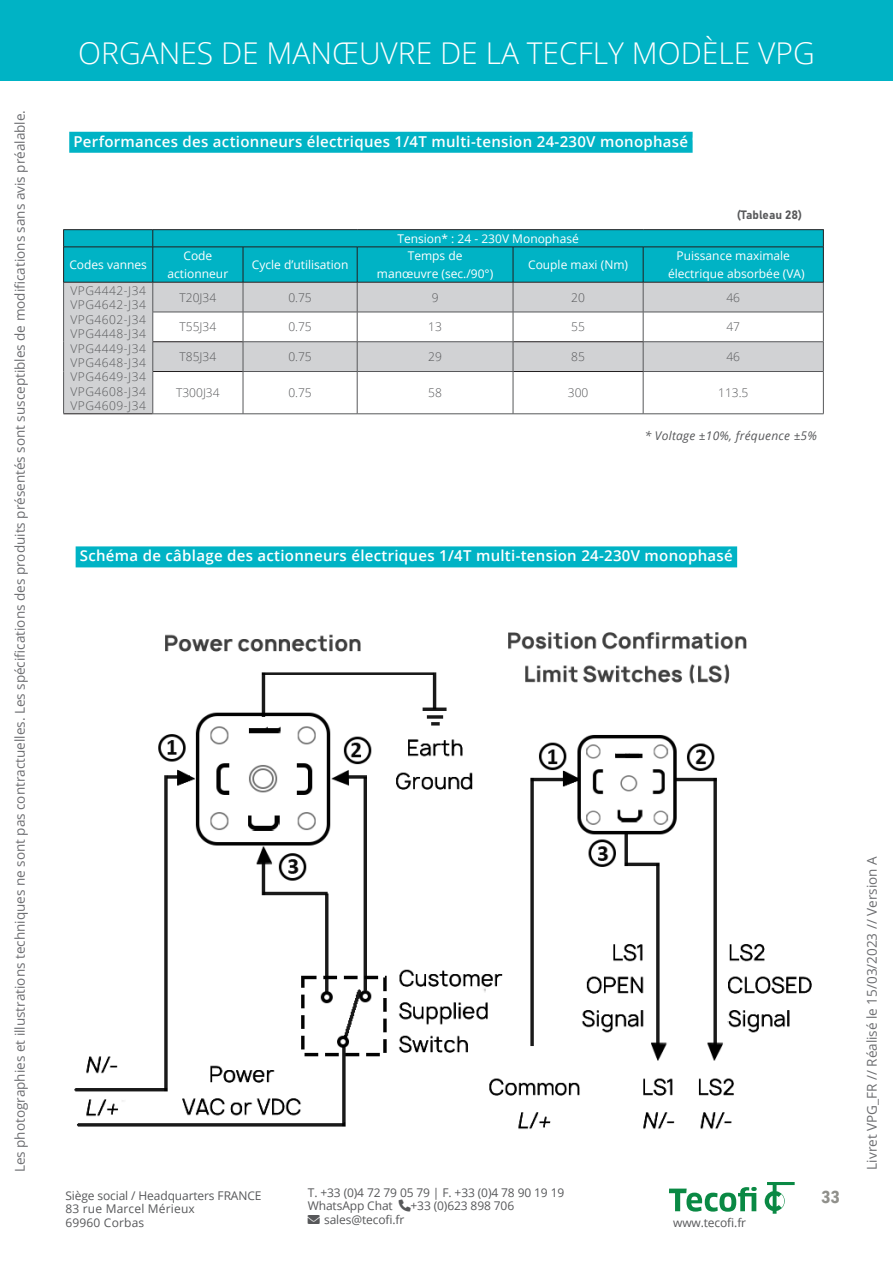
<style>
.page{position:relative;width:893px;height:1263px;background:#fff}
.page>*{position:absolute;margin:0;border:0;box-sizing:border-box;transform-origin:0 0}
.t1{font:300 30px "Open Sans";color:#fff}
.t2{font:600 condensed 18px "Franklin Gothic";color:#90908b}
.t3{font:600 15px "Open Sans";letter-spacing:.02em;color:#fff}
.t4{font:13.5px "Open Sans";color:#6c6d70}
.t5{font:300 12px/14.4px "Open Sans";letter-spacing:.04em;color:#57585a;text-align:justify}
.t6{font:12px/13.5px "Open Sans";letter-spacing:-.01em;color:#57585a}
.t7{font:12px "Open Sans";color:#fff}
.t8{font:italic 12px "Open Sans";letter-spacing:.02em;color:#57585a}
.t9{font:12px "Bahnschrift";color:#57585a}
.t10{font:300 12px "Open Sans";color:#57585a}
</style>
<div class="page">
<hr style="left:0;top:0;width:2px;height:81px;background:#00b3c5">
<div style="left:2px;top:0;width:891px;height:81px;background:#00b3c5"></div>
<svg style="left:669px;top:1187px;width:88px;height:25px"></svg>
<svg style="left:765px;top:1182px;width:30px;height:32px"></svg>
<svg style="left:64px;top:283px;width:759px;height:131px;fill:#d1d2d4"></svg>
<hr style="left:63px;top:413px;width:90px;height:1px;background:#231f20">
<hr style="left:153px;top:341px;width:90px;height:1px;background:#231f20">
<hr style="left:513px;top:341px;width:130px;height:1px;background:#231f20">
<hr style="left:153px;top:371px;width:90px;height:1px;background:#231f20">
<hr style="left:513px;top:371px;width:130px;height:1px;background:#231f20">
<hr style="left:63px;top:282px;width:1px;height:30px;background:#57585a">
<hr style="left:153px;top:282px;width:1px;height:30px;background:#57585a">
<hr style="left:243px;top:282px;width:1px;height:30px;background:#57585a">
<hr style="left:357px;top:282px;width:1px;height:30px;background:#57585a">
<hr style="left:513px;top:282px;width:1px;height:30px;background:#57585a">
<hr style="left:643px;top:282px;width:1px;height:30px;background:#57585a">
<hr style="left:823px;top:282px;width:1px;height:30px;background:#57585a">
<hr style="left:63px;top:312px;width:1px;height:30px;background:#57585a">
<hr style="left:153px;top:312px;width:90px;height:1px;background:#57585a">
<hr style="left:153px;top:312px;width:1px;height:30px;background:#57585a">
<hr style="left:243px;top:312px;width:114px;height:1px;background:#57585a">
<hr style="left:243px;top:312px;width:1px;height:30px;background:#57585a">
<hr style="left:357px;top:312px;width:156px;height:1px;background:#57585a">
<hr style="left:357px;top:312px;width:1px;height:30px;background:#57585a">
<hr style="left:513px;top:312px;width:130px;height:1px;background:#57585a">
<hr style="left:513px;top:312px;width:1px;height:30px;background:#57585a">
<hr style="left:643px;top:312px;width:181px;height:1px;background:#57585a">
<hr style="left:643px;top:312px;width:1px;height:30px;background:#57585a">
<hr style="left:823px;top:312px;width:1px;height:30px;background:#57585a">
<svg style="left:63px;top:342px;width:1px;height:29px"></svg>
<svg style="left:153px;top:342px;width:1px;height:29px"></svg>
<hr style="left:243px;top:341px;width:114px;height:1px;background:#57585a">
<svg style="left:243px;top:342px;width:1px;height:29px"></svg>
<hr style="left:357px;top:341px;width:156px;height:1px;background:#57585a">
<svg style="left:357px;top:342px;width:1px;height:29px"></svg>
<svg style="left:513px;top:342px;width:1px;height:29px"></svg>
<hr style="left:643px;top:341px;width:181px;height:1px;background:#57585a">
<svg style="left:643px;top:342px;width:1px;height:29px"></svg>
<svg style="left:823px;top:342px;width:1px;height:29px"></svg>
<hr style="left:63px;top:371px;width:1px;height:42px;background:#57585a">
<hr style="left:153px;top:371px;width:1px;height:43px;background:#57585a">
<hr style="left:243px;top:371px;width:114px;height:1px;background:#57585a">
<hr style="left:243px;top:372px;width:1px;height:42px;background:#57585a">
<hr style="left:357px;top:371px;width:156px;height:1px;background:#57585a">
<hr style="left:357px;top:372px;width:1px;height:42px;background:#57585a">
<hr style="left:513px;top:372px;width:1px;height:42px;background:#57585a">
<hr style="left:643px;top:371px;width:181px;height:1px;background:#57585a">
<hr style="left:643px;top:372px;width:1px;height:42px;background:#57585a">
<hr style="left:823px;top:372px;width:1px;height:42px;background:#57585a">
<hr style="left:153px;top:414px;width:90px;height:1px;background:#57585a">
<hr style="left:243px;top:414px;width:114px;height:1px;background:#57585a">
<hr style="left:357px;top:414px;width:156px;height:1px;background:#57585a">
<hr style="left:513px;top:414px;width:130px;height:1px;background:#57585a">
<hr style="left:643px;top:414px;width:181px;height:1px;background:#57585a">
<hr style="left:63px;top:229px;width:90px;height:1px;background:#231f20">
<hr style="left:153px;top:229px;width:90px;height:1px;background:#231f20">
<hr style="left:243px;top:229px;width:114px;height:1px;background:#231f20">
<hr style="left:357px;top:229px;width:156px;height:1px;background:#231f20">
<hr style="left:513px;top:229px;width:130px;height:1px;background:#231f20">
<hr style="left:643px;top:229px;width:181px;height:1px;background:#231f20">
<div style="left:63px;top:230px;width:761px;height:52px;background:#00b3c5"></div>
<hr style="left:152px;top:247px;width:1px;height:35px;background:#231f20">
<hr style="left:243px;top:247px;width:1px;height:35px;background:#231f20">
<hr style="left:357px;top:247px;width:1px;height:35px;background:#231f20">
<hr style="left:513px;top:247px;width:1px;height:35px;background:#231f20">
<hr style="left:643px;top:247px;width:1px;height:35px;background:#231f20">
<hr style="left:823px;top:247px;width:1px;height:35px;background:#231f20">
<hr style="left:64px;top:247px;width:89px;height:1px;background:#231f20">
<hr style="left:153px;top:247px;width:90px;height:1px;background:#231f20">
<hr style="left:243px;top:247px;width:114px;height:1px;background:#231f20">
<hr style="left:357px;top:247px;width:156px;height:1px;background:#231f20">
<hr style="left:513px;top:247px;width:130px;height:1px;background:#231f20">
<hr style="left:643px;top:247px;width:180px;height:1px;background:#231f20">
<hr style="left:63px;top:282px;width:90px;height:1px;background:#231f20">
<hr style="left:153px;top:282px;width:90px;height:1px;background:#231f20">
<hr style="left:243px;top:282px;width:114px;height:1px;background:#231f20">
<hr style="left:357px;top:282px;width:156px;height:1px;background:#231f20">
<hr style="left:513px;top:282px;width:130px;height:1px;background:#231f20">
<hr style="left:643px;top:282px;width:181px;height:1px;background:#231f20">
<img style="left:74px;top:632px;width:738px;height:497px">
<div style="left:76px;top:546px;width:661px;height:21px;background:#00b3c5"></div>
<div style="left:69px;top:132px;width:624px;height:21px;background:#00b3c5"></div>
<p class="t4" style="left:11px;top:1172px;width:1064px;rotate:-90deg">Les photographies et illustrations techniques ne sont pas contractuelles. Les spécifications des produits présentés sont susceptibles de modifications sans avis préalable.</p>
<h1 class="t1" style="left:78px;top:32px;width:738px">ORGANES DE MANŒUVRE DE LA TECFLY MODÈLE VPG</h1>
<p class="t3" style="left:73px;top:131px;width:628px">Performances des actionneurs électriques 1/4T multi-tension 24-230V monophasé <sup>®</sup></p>
<p class="t7" style="left:397px;top:230px;width:183px">Tension* : 24 - 230V Monophasé</p>
<p class="t9" style="left:737px;top:206px;width:67px">(Tableau 28)</p>
<p class="t7" style="left:69px;top:257px;width:79px">Codes vannes</p>
<p class="t7" style="left:183px;top:248px;width:30px">Code</p>
<p class="t7" style="left:168px;top:266px;width:62px">actionneur</p>
<p class="t7" style="left:252px;top:257px;width:98px">Cycle d’utilisation</p>
<p class="t7" style="left:408px;top:248px;width:56px">Temps de</p>
<p class="t7" style="left:377px;top:266px;width:118px">manœuvre (sec./90°)</p>
<p class="t7" style="left:528px;top:257px;width:102px">Couple maxi (Nm)</p>
<p class="t7" style="left:676px;top:248px;width:115px">Puissance maximale</p>
<p class="t7" style="left:668px;top:266px;width:138px">électrique absorbée (VA)</p>
<p class="t5" style="left:71px;top:283px;width:77px">VPG4442-J34<br>VPG4642-J34<br>VPG4602-J34<br>VPG4448-J34<br>VPG4449-J34<br>VPG4648-J34<br>VPG4649-J34<br>VPG4608-J34<br>VPG4609-J34</p>
<p class="t5" style="left:180px;top:290px;width:38px">T20J34</p>
<p class="t5" style="left:288px;top:290px;width:25px">0.75</p>
<p class="t5" style="left:432px;top:290px;width:8px">9</p>
<p class="t5" style="left:571px;top:290px;width:15px">20</p>
<p class="t5" style="left:726px;top:290px;width:15px">46</p>
<p class="t5" style="left:180px;top:320px;width:38px">T55J34</p>
<p class="t5" style="left:288px;top:320px;width:25px">0.75</p>
<p class="t5" style="left:428px;top:320px;width:15px">13</p>
<p class="t5" style="left:571px;top:320px;width:15px">55</p>
<p class="t5" style="left:726px;top:320px;width:15px">47</p>
<p class="t5" style="left:180px;top:349px;width:38px">T85J34</p>
<p class="t5" style="left:288px;top:349px;width:25px">0.75</p>
<p class="t5" style="left:428px;top:349px;width:15px">29</p>
<p class="t5" style="left:571px;top:349px;width:15px">85</p>
<p class="t5" style="left:726px;top:349px;width:15px">46</p>
<p class="t10" style="left:176px;top:385px;width:45px">T300J34</p>
<p class="t5" style="left:288px;top:385px;width:25px">0.75</p>
<p class="t5" style="left:428px;top:385px;width:15px">58</p>
<p class="t5" style="left:568px;top:385px;width:22px">300</p>
<p class="t5" style="left:718px;top:385px;width:32px">113.5</p>
<p class="t8" style="left:645px;top:428px;width:174px">* Voltage ±10%, fréquence ±5%</p>
<p class="t3" style="left:80px;top:546px;width:654px">Schéma de câblage des actionneurs électriques 1/4T multi-tension 24-230V monophasé</p>
<p class="t6" style="left:65px;top:1188px;width:198px">Siège social / Headquarters FRANCE<br>83 rue Marcel Mérieux<br>69960 Corbas</p>
<p class="t6" style="left:308px;top:1185px;width:258px">T. +33 (0)4 72 79 05 79 | F. +33 (0)4 78 90 19 19<br>WhatsApp Chat</p>
<p class="t6" style="left:411px;top:1199px;width:105px">+33 (0)623 898 706</p>
<p class="t6" style="left:308px;top:1212px;width:98px">✉ sales@tecofi.fr</p>
<p class="t6" style="left:673px;top:1215px;width:75px">www.tecofi.fr</p>
<h2 class="t2" style="left:822px;top:1185px;width:20px">33</h2>
<p class="t4" style="left:863px;top:1169px;width:315px;rotate:-90deg">Livret VPG_FR // Réalisé le 15/03/2023 // Version A</p>
</div>
